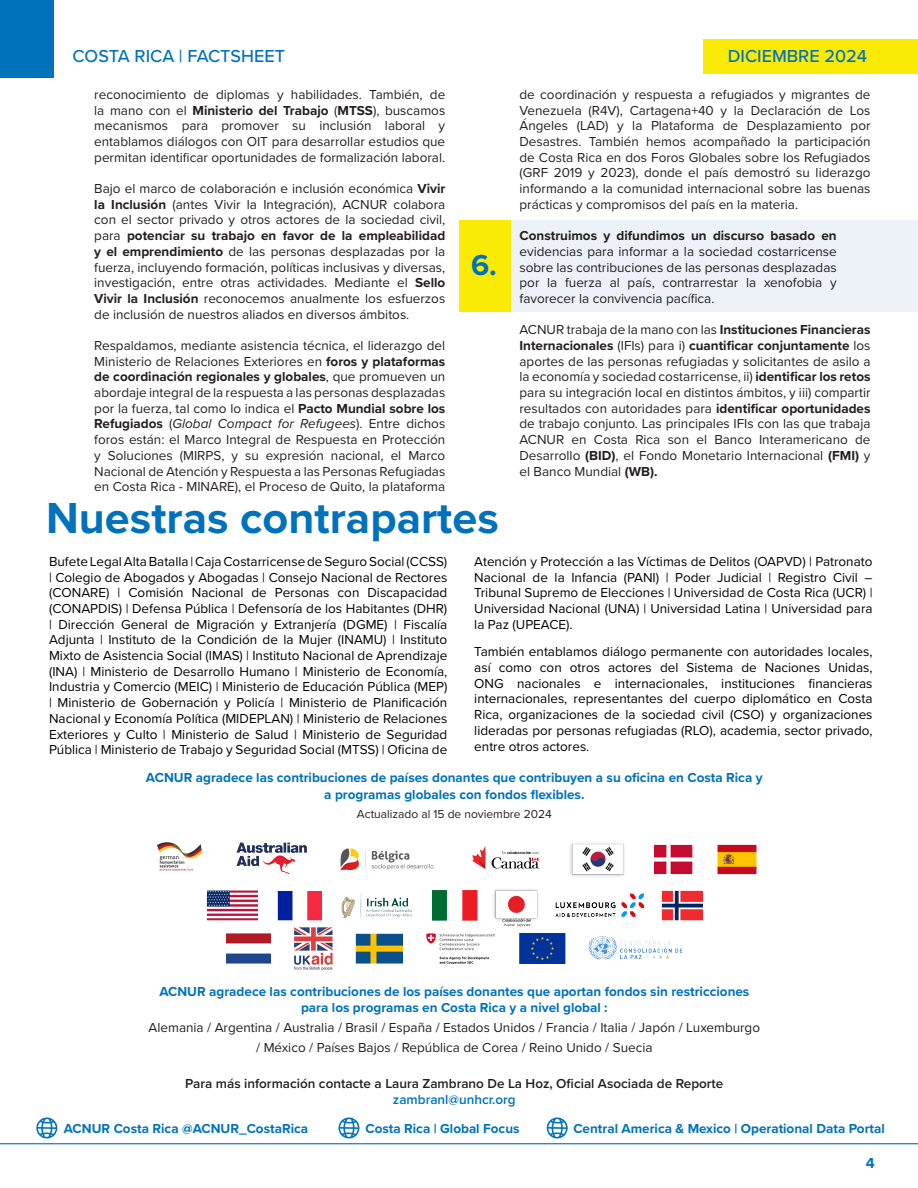
<style>
.page{position:relative;width:918px;height:1188px;background:#fff}
.page>*{position:absolute;margin:0;border:0;box-sizing:border-box;transform-origin:0 0}
.t1{font:700 45px "Proxima Nova";color:#0072bc}
.t2{font:700 30px "Proxima Nova";color:#0072bc}
.t3{font:500 18px "Proxima Nova";color:#0072bc}
.t4{font:700 15px "Proxima Nova";color:#0072bc}
.List_Paragraph{font:13.5px/15.8px "Proxima Nova";color:#231f20;text-align:justify}
.t5{font:13.5px/15.8px "Proxima Nova";color:#000;text-align:justify}
.t6{font:700 13.5px/16.2px "Proxima Nova";color:#0072bc;text-align:center}
.t7{font:600 13.5px "Proxima Nova";color:#231f20}
.t8{font:600 13.5px "Proxima Nova";color:#0072bc}
.t9{font:12px "Proxima Nova";color:#231f20}
.s1{font-weight:700}
.s2{font-style:italic}
</style>
<div class="page">
<div style="left:510px;top:220px;width:408px;height:92px;background:#edf2f9"></div>
<div style="left:459px;top:220px;width:51px;height:92px;background:#f9eb06"></div>
<hr style="left:0;top:1143px;width:918px;height:1px;background:#0072bc">
<div style="left:0;top:0;width:54px;height:78px;background:#0072bc"></div>
<svg style="left:36px;top:1117px;width:21px;height:22px"></svg>
<svg style="left:338px;top:1117px;width:22px;height:22px"></svg>
<svg style="left:547px;top:1117px;width:21px;height:22px"></svg>
<img style="left:157px;top:842px;width:600px;height:129px">
<div style="left:703px;top:39px;width:215px;height:35px;background:#f9eb06"></div>
<p class="t3" style="left:72px;top:43px;width:214px">COSTA RICA | FACTSHEET</p>
<p class="t3" style="left:728px;top:43px;width:141px">DICIEMBRE 2024</p>
<p class="List_Paragraph" style="left:94px;top:86px;width:353px">reconocimiento de diplomas y habilidades. También, de la mano con el <span class="s1">Ministerio del Trabajo</span> (<span class="s1">MTSS</span>), buscamos mecanismos para promover su inclusión laboral y entablamos diálogos con OIT para desarrollar estudios que permitan identificar oportunidades de formalización laboral.</p>
<p class="List_Paragraph" style="left:94px;top:180px;width:353px">Bajo el marco de colaboración e inclusión económica <span class="s1">Vivir la Inclusión</span> (antes Vivir la Integración), ACNUR colabora con el sector privado y otros actores de la sociedad civil, para <span class="s1">potenciar su trabajo en favor de la empleabilidad y el emprendimiento</span> de las personas desplazadas por la fuerza, incluyendo formación, políticas inclusivas y diversas, investigación, entre otras actividades. Mediante el <span class="s1">Sello Vivir la Inclusión</span> reconocemos anualmente los esfuerzos de inclusión de nuestros aliados en diversos ámbitos.</p>
<p class="List_Paragraph" style="left:94px;top:337px;width:353px">Respaldamos, mediante asistencia técnica, el liderazgo del Ministerio de Relaciones Exteriores en <span class="s1">foros y plataformas de coordinación regionales y globales</span>, que promueven un abordaje integral de la respuesta a las personas desplazadas por la fuerza, tal como lo indica el <span class="s1">Pacto Mundial sobre los Refugiados</span> (<span class="s2">Global Compact for Refugees</span>). Entre dichos foros están: el Marco Integral de Respuesta en Protección y Soluciones (MIRPS, y su expresión nacional, el Marco Nacional de Atención y Respuesta a las Personas Refugiadas en Costa Rica - MINARE), el Proceso de Quito, la plataforma</p>
<p class="t2" style="left:471px;top:243px;width:27px">6.</p>
<p class="t1" style="left:46px;top:484px;width:454px">Nuestras contrapartes</p>
<p class="List_Paragraph" style="left:520px;top:86px;width:353px">de coordinación y respuesta a refugiados y migrantes de Venezuela (R4V), Cartagena+40 y la Declaración de Los Ángeles (LAD) y la Plataforma de Desplazamiento por Desastres. También hemos acompañado la participación de Costa Rica en dos Foros Globales sobre los Refugiados (GRF 2019 y 2023), donde el país demostró su liderazgo informando a la comunidad internacional sobre las buenas prácticas y compromisos del país en la materia.</p>
<p class="List_Paragraph" style="left:520px;top:227px;width:319px"><span class="s1">Construimos y difundimos un discurso basado en </span>evidencias para informar a la sociedad costarricense sobre las contribuciones de las personas desplazadas por la fuerza al país, contrarrestar la xenofobia y favorecer la convivencia pacífica.</p>
<p class="List_Paragraph" style="left:520px;top:321px;width:353px">ACNUR trabaja de la mano con las <span class="s1">Instituciones Financieras Internacionales</span> (IFIs) para i) <span class="s1">cuantificar conjuntamente</span> los aportes de las personas refugiadas y solicitantes de asilo a la economía y sociedad costarricense, ii) <span class="s1">identificar los retos </span>para su integración local en distintos ámbitos, y iii) compartir resultados con autoridades para <span class="s1">identificar oportunidades </span>de trabajo conjunto. Las principales IFIs con las que trabaja ACNUR en Costa Rica son el Banco Interamericano de Desarrollo <span class="s1">(BID)</span>, el Fondo Monetario Internacional <span class="s1">(FMI)</span> y el Banco Mundial <span class="s1">(WB).</span></p>
<p class="t5" style="left:49px;top:553px;width:400px">Bufete Legal Alta Batalla | Caja Costarricense de Seguro Social (CCSS) | Colegio de Abogados y Abogadas | Consejo Nacional de Rectores (CONARE) | Comisión Nacional de Personas con Discapacidad (CONAPDIS) | Defensa Pública | Defensoría de los Habitantes (DHR) | Dirección General de Migración y Extranjería (DGME) | Fiscalía Adjunta | Instituto de la Condición de la Mujer (INAMU) | Instituto Mixto de Asistencia Social (IMAS) | Instituto Nacional de Aprendizaje (INA) | Ministerio de Desarrollo Humano | Ministerio de Economía, Industria y Comercio (MEIC) | Ministerio de Educación Pública (MEP) | Ministerio de Gobernación y Policía | Ministerio de Planificación Nacional y Economía Política (MIDEPLAN) | Ministerio de Relaciones Exteriores y Culto | Ministerio de Salud | Ministerio de Seguridad Pública | Ministerio de Trabajo y Seguridad Social (MTSS) | Oficina de</p>
<p class="t5" style="left:474px;top:553px;width:400px">Atención y Protección a las Víctimas de Delitos (OAPVD) | Patronato Nacional de la Infancia (PANI) | Poder Judicial | Registro Civil – Tribunal Supremo de Elecciones | Universidad de Costa Rica (UCR) | Universidad Nacional (UNA) | Universidad Latina | Universidad para la Paz (UPEACE).</p>
<p class="t5" style="left:474px;top:643px;width:400px">También entablamos diálogo permanente con autoridades locales, así como con otros actores del Sistema de Naciones Unidas, ONG nacionales e internacionales, instituciones financieras internacionales, representantes del cuerpo diplomático en Costa Rica, organizaciones de la sociedad civil (CSO) y organizaciones lideradas por personas refugiadas (RLO), academia, sector privado, entre otros actores.</p>
<p class="t6" style="left:146px;top:770px;width:618px">ACNUR agradece las contribuciones de países donantes que contribuyen a su oficina en Costa Rica y a programas globales con fondos flexibles.</p>
<p class="t9" style="left:357px;top:805px;width:197px">Actualizado al 15 de noviembre 2024</p>
<p class="t6" style="left:159px;top:983px;width:592px">ACNUR agradece las contribuciones de los países donantes que aportan fondos sin restricciones para los programas en Costa Rica y a nivel global :</p>
<p class="List_Paragraph" style="left:149px;top:1017px;width:613px;line-height:19.6px;text-align:center">Alemania / Argentina / Australia / Brasil / España / Estados Unidos / Francia / Italia / Japón / Luxemburgo / México / Países Bajos / República de Corea / Reino Unido / Suecia</p>
<p class="t7" style="left:185px;top:1073px;width:540px">Para más información contacte a Laura Zambrano De La Hoz, Oficial Asociada de Reporte</p>
<p class="t8" style="left:393px;top:1089px;width:124px">zambranl@unhcr.org</p>
<p class="t6" style="left:64px;top:1120px;width:246px">ACNUR Costa Rica @ACNUR_CostaRica</p>
<p class="t6" style="left:365px;top:1120px;width:156px">Costa Rica | Global Focus</p>
<p class="t6" style="left:573px;top:1120px;width:313px">Central America &amp; Mexico | Operational Data Portal</p>
<p class="t4" style="left:866px;top:1151px;width:10px">4</p>
</div>
